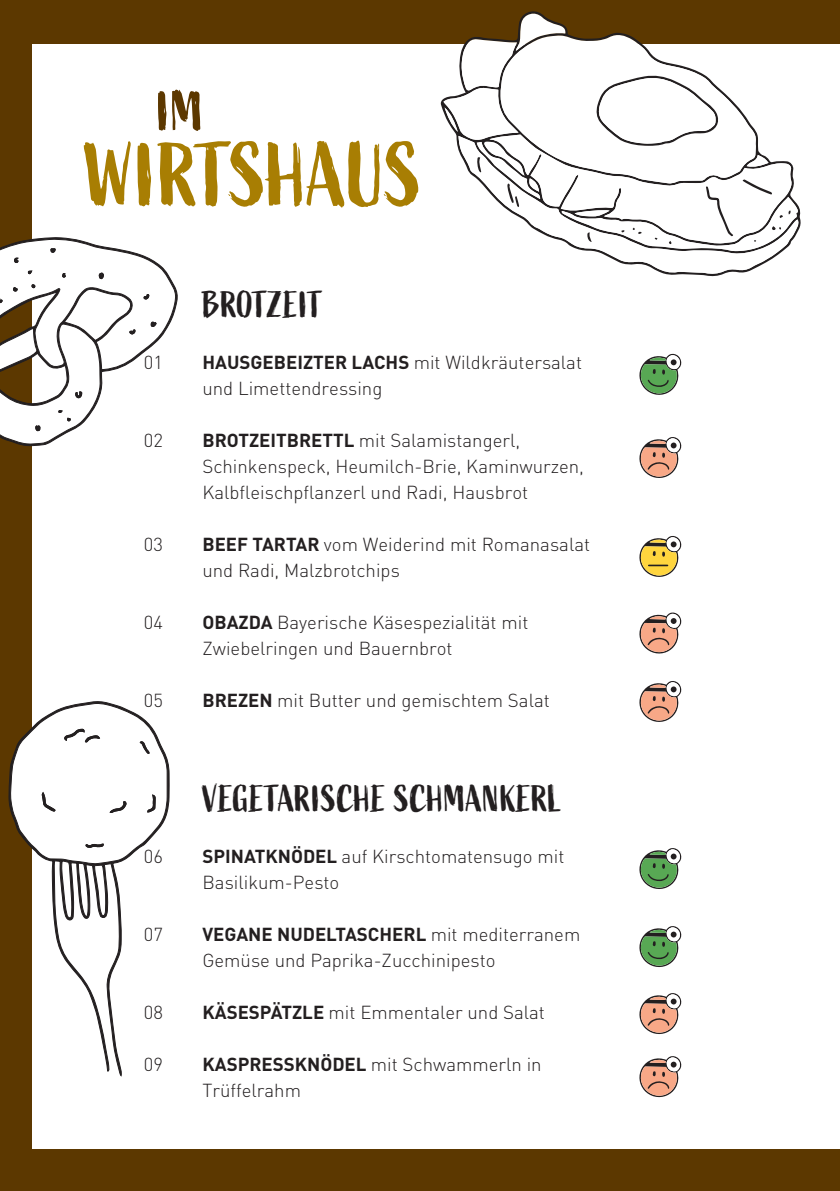
<style>
.page{position:relative;width:840px;height:1191px;background:#fff}
.page>*{position:absolute;margin:0;border:0;box-sizing:border-box;transform-origin:0 0}
.t1{font:90px "Active";color:#a87e03}
.t2{font:56px "Active";color:#5c3800}
.t3{font:37.2px "Active";color:#231f20}
.t4{font:300 18.6px/26px "DIN";color:#231f20}
.s1{font-weight:700}
</style>
<div class="page">
<div style="left:0;top:0;width:839px;height:1191px;background:#5c3800"></div>
<div style="left:33px;top:44px;width:806px;height:1104px;background:#fff"></div>
<svg style="left:9px;top:700px;width:160px;height:379px"></svg>
<svg style="left:10px;top:702px;width:157px;height:241px"></svg>
<svg style="left:0;top:237px;width:178px;height:209px"></svg>
<svg style="left:639px;top:353px;width:42px;height:42px"></svg>
<svg style="left:639px;top:437px;width:42px;height:41px"></svg>
<svg style="left:639px;top:536px;width:42px;height:41px"></svg>
<svg style="left:639px;top:612px;width:42px;height:42px"></svg>
<svg style="left:639px;top:681px;width:42px;height:41px"></svg>
<svg style="left:639px;top:848px;width:42px;height:41px"></svg>
<svg style="left:639px;top:926px;width:42px;height:42px"></svg>
<svg style="left:639px;top:993px;width:42px;height:41px"></svg>
<svg style="left:639px;top:1056px;width:42px;height:42px"></svg>
<svg style="left:593px;top:251px;width:190px;height:23px"></svg>
<svg style="left:443px;top:13px;width:355px;height:238px"></svg>
<h2 class="t2" style="left:156px;top:79px;width:49px">IM</h2>
<h1 class="t1" style="left:85px;top:124px;width:339px">WIRTSHAUS</h1>
<p class="t4" style="left:144px;top:349px;width:21px">01</p>
<p class="t4" style="left:144px;top:427px;width:21px">02</p>
<p class="t4" style="left:144px;top:531px;width:21px">03</p>
<p class="t4" style="left:144px;top:609px;width:21px">04</p>
<p class="t4" style="left:144px;top:687px;width:21px">05</p>
<p class="t4" style="left:144px;top:843px;width:21px">06</p>
<p class="t4" style="left:144px;top:921px;width:21px">07</p>
<p class="t4" style="left:144px;top:999px;width:21px">08</p>
<p class="t4" style="left:144px;top:1051px;width:21px">09</p>
<h3 class="t3" style="left:202px;top:283px;width:122px">BROTZEIT</h3>
<p class="t4" style="left:202px;top:349px;width:381px"><span class="s1">HAUSGEBEIZTER LACHS</span> mit Wildkräutersalat und Limettendressing</p>
<p class="t4" style="left:202px;top:427px;width:383px"><span class="s1">BROTZEITBRETTL</span> mit Salamistangerl,<br>Schinkenspeck, Heumilch-Brie, Kaminwurzen,<br>Kalbfleischpflanzerl und Radi, Hausbrot</p>
<p class="t4" style="left:202px;top:531px;width:389px"><span class="s1">BEEF TARTAR</span> vom Weiderind mit Romanasalat und Radi, Malzbrotchips</p>
<p class="t4" style="left:202px;top:609px;width:327px"><span class="s1">OBAZDA</span> Bayerische Käsespezialität mit<br>Zwiebelringen und Bauernbrot</p>
<p class="t4" style="left:202px;top:687px;width:349px"><span class="s1">BREZEN</span> mit Butter und gemischtem Salat</p>
<h3 class="t3" style="left:202px;top:777px;width:361px">VEGETARISCHE SCHMANKERL</h3>
<p class="t4" style="left:202px;top:843px;width:363px"><span class="s1">SPINATKNÖDEL</span> auf Kirschtomatensugo mit<br>Basilikum-Pesto</p>
<p class="t4" style="left:202px;top:921px;width:379px"><span class="s1">VEGANE NUDELTASCHERL</span> mit mediterranem<br>Gemüse und Paprika-Zucchinipesto</p>
<p class="t4" style="left:202px;top:999px;width:344px"><span class="s1">KÄSESPÄTZLE</span> mit Emmentaler und Salat</p>
<p class="t4" style="left:202px;top:1051px;width:340px"><span class="s1">KASPRESSKNÖDEL</span> mit Schwammerln in<br>Trüffelrahm</p>
</div>
